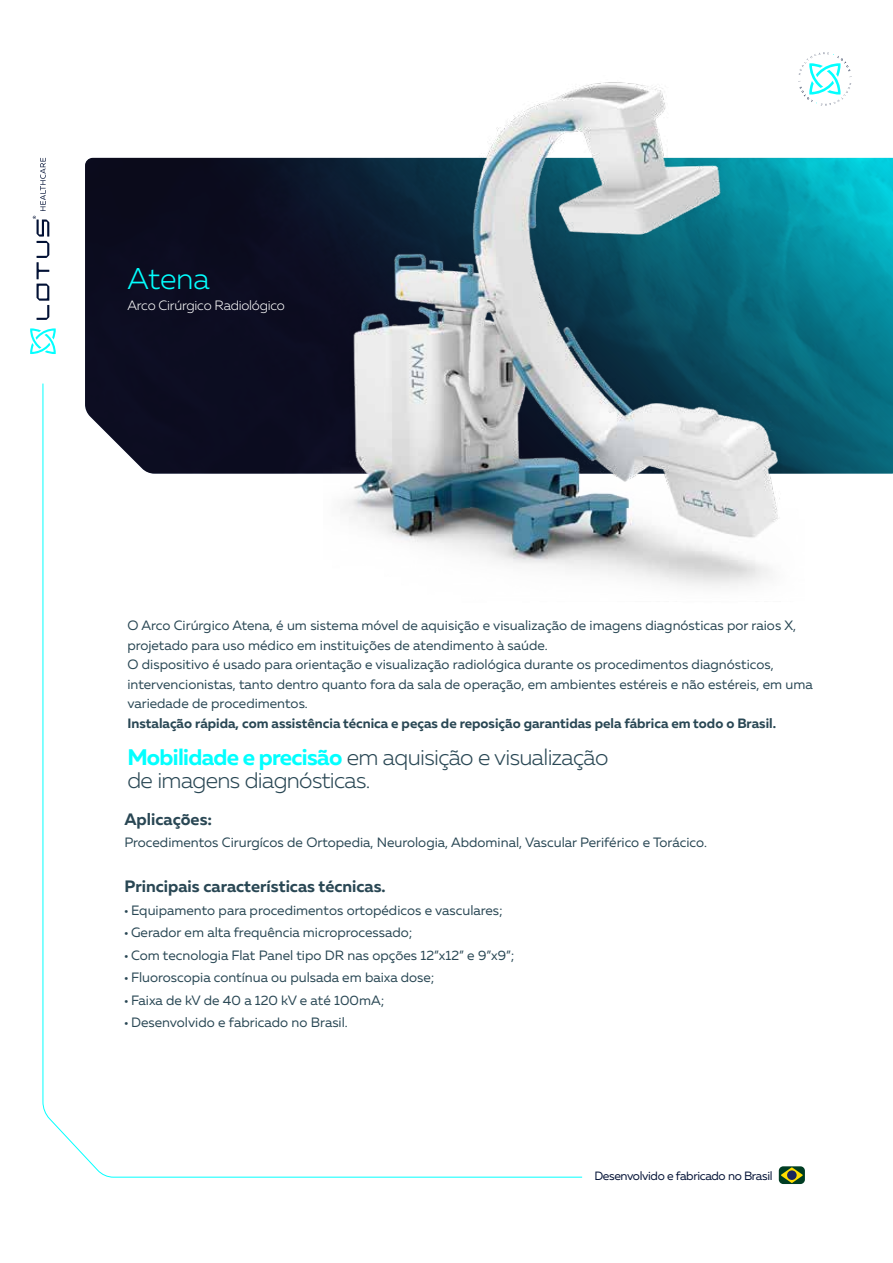
<style>
.page{position:relative;width:893px;height:1263px;background:#fff}
.page>*{position:absolute;margin:0;border:0;box-sizing:border-box;transform-origin:0 0}
.t1{font:300 30px "Muller";letter-spacing:-.01em;color:#03ffff}
.t2{font:300 22.5px/22.5px "Muller";letter-spacing:-.03em;color:#294754}
.t3{font:700 16.5px "Muller";color:#294754}
.t4{font:13.5px/19.5px "Muller";color:#294754}
.t5{font:700 13.5px "Muller";color:#294754}
.t6{font:300 13.5px "Muller";letter-spacing:-.02em;color:#fff}
.t7{font:12px "Muller";letter-spacing:-.03em;color:#021135}
.s1{font-weight:700;color:#03ffff}
.s2{font-family:"Myriad Pro"}
</style>
<div class="page">
<svg style="left:30px;top:328px;width:26px;height:26px"></svg>
<svg style="left:33px;top:158px;width:16px;height:162px"></svg>
<img style="left:85px;top:158px;width:808px;height:316px">
<svg style="left:42px;top:383px;width:541px;height:795px"></svg>
<div style="left:779px;top:1166px;width:26px;height:18px;background:#003d23;border-radius:4px"></div>
<svg style="left:781px;top:1167px;width:22px;height:16px"></svg>
<div style="left:787px;top:1170px;width:10px;height:10px;background:#1a255d;border-radius:50%"></div>
<svg style="left:798px;top:52px;width:54px;height:54px"></svg>
<img style="left:323px;top:75px;width:481px;height:563px">
<h1 class="t1" style="left:127px;top:261px;width:84px">Atena</h1>
<p class="t6" style="left:127px;top:297px;width:159px">Arco Cirúrgico Radiológico</p>
<p class="t4" style="left:127px;top:616px;width:687px">O Arco Cirúrgico Atena, é um sistema móvel de aquisição e visualização de imagens diagnósticas por raios X, projetado para uso médico em instituições de atendimento à saúde.<br>O dispositivo é usado para orientação e visualização radiológica durante os procedimentos diagnósticos, intervencionistas, tanto dentro quanto fora da sala de operação, em ambientes estéreis e não estéreis, em uma variedade de procedimentos.</p>
<p class="t5" style="left:127px;top:715px;width:650px">Instalação rápida, com assistência técnica e peças de reposição garantidas pela fábrica em todo o Brasil.</p>
<h2 class="t2" style="left:127px;top:746px;width:482px"><span class="s1">Mobilidade e precisão</span> em aquisição e visualização de imagens diagnósticas.</h2>
<p class="t3" style="left:124px;top:809px;width:89px">Aplicações:</p>
<p class="t4" style="left:124px;top:833px;width:584px">Procedimentos Cirurgícos de Ortopedia, Neurologia, Abdominal, Vascular Periférico e Torácico.</p>
<p class="t3" style="left:124px;top:876px;width:263px">Principais características técnicas.</p>
<p class="t4" style="left:124px;top:900px;width:380px"><span class="s2">•</span> Equipamento para procedimentos ortopédicos e vasculares;</p>
<p class="t4" style="left:124px;top:923px;width:290px"><span class="s2">•</span> Gerador em alta frequência microprocessado;</p>
<p class="t4" style="left:124px;top:945px;width:392px"><span class="s2">•</span> Com tecnologia Flat Panel tipo DR nas opções 12”x12” e 9”x9”;</p>
<p class="t4" style="left:124px;top:968px;width:312px"><span class="s2">•</span> Fluoroscopia contínua ou pulsada em baixa dose;</p>
<p class="t4" style="left:124px;top:990px;width:262px"><span class="s2">•</span> Faixa de kV de 40 a 120 kV e até 100mA;</p>
<p class="t4" style="left:124px;top:1013px;width:225px"><span class="s2">•</span> Desenvolvido e fabricado no Brasil.</p>
<p class="t7" style="left:594px;top:1168px;width:180px">Desenvolvido e fabricado no Brasil</p>
</div>
